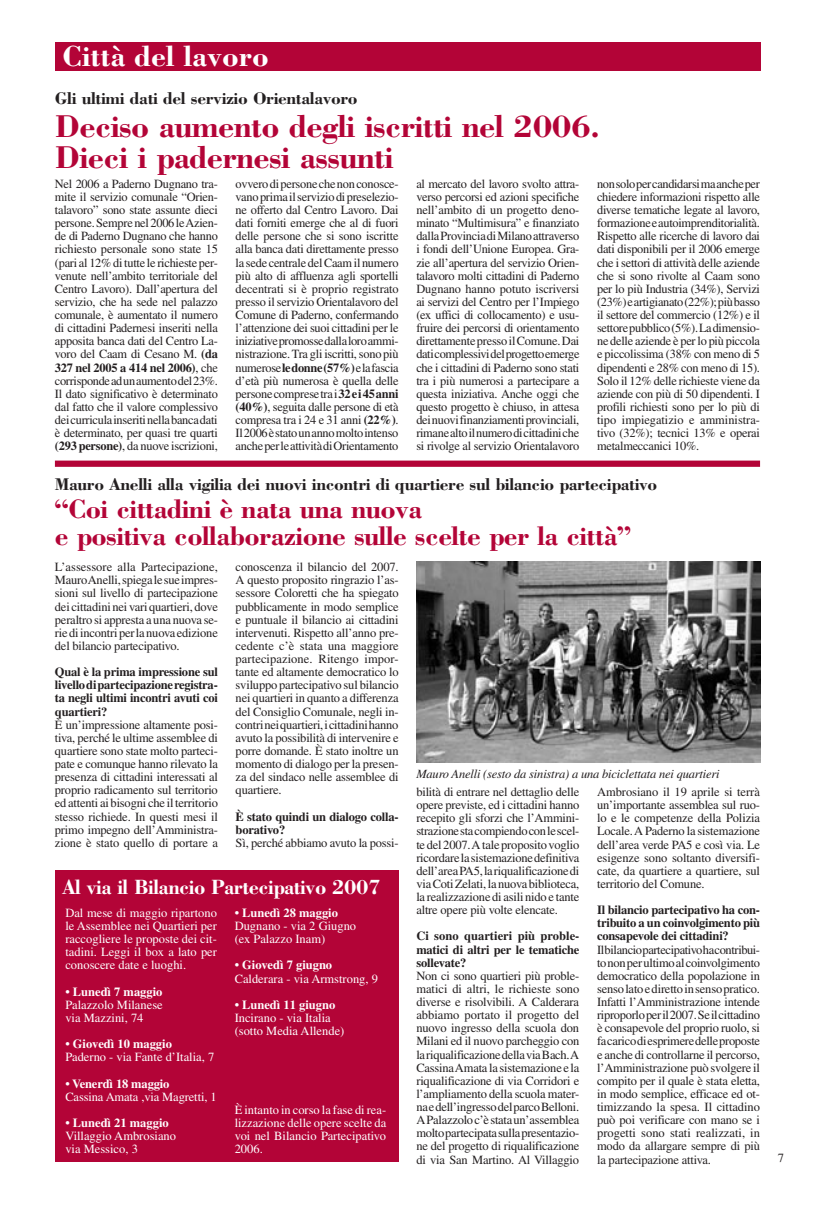
<style>
.page{position:relative;width:815px;height:1205px;background:#fff}
.page>*{position:absolute;margin:0;border:0;box-sizing:border-box;transform-origin:0 0}
.t1{font:700 32.5px/31.2px "Bodoni";letter-spacing:-.02em;color:#b30437}
.t2{font:700 30px "Bodoni";color:#fff}
.t3{font:700 27.5px/27.5px "Bodoni";letter-spacing:-.02em;color:#b30437}
.t4{font:700 21.25px "Bodoni";letter-spacing:-.025em;color:#fff;scale:.96 1}
.t5{font:700 17.5px "Bodoni";letter-spacing:-.02em;color:#231f20}
.t6{font:12.5px/13.1px "Times";letter-spacing:-.015em;color:#231f20;text-align:justify}
.t7{font:12.5px/13.1px "Times";color:#fff}
.t8{font:700 12.5px/13.1px "Times";letter-spacing:-.015em;color:#231f20;text-align:justify}
.t9{font:700 12.5px "Times";color:#fff}
.t10{font:italic 12.5px "Times";letter-spacing:-.015em;color:#231f20}
.s1{font-weight:700}
</style>
<div class="page">
<div style="left:55px;top:43px;width:705px;height:28px;background:#b30437"></div>
<img style="left:416px;top:562px;width:344px;height:201px">
<div style="left:55px;top:870px;width:344px;height:292px;background:#b30437"></div>
<div style="left:55px;top:460px;width:705px;height:7px;background:#b30437"></div>
<h2 class="t2" style="left:62px;top:38px;width:208px">Città del lavoro</h2>
<h3 class="t5" style="left:55px;top:88px;width:304px">Gli ultimi dati del servizio Orientalavoro</h3>
<h1 class="t1" style="left:55px;top:110px;width:548px">Deciso aumento degli iscritti nel 2006.<br>Dieci i padernesi assunti</h1>
<p class="t6" style="left:55px;top:177px;width:165px">Nel 2006 a Paderno Dugnano tra&shy;mite il servizio comunale “Orien&shy;talavoro” sono state assunte dieci persone. Sempre nel 2006 le Azien&shy;de di Paderno Dugnano che hanno richiesto personale sono state 15 (pari al 12% di tutte le richieste per&shy;venute nell’ambito territoriale del Centro Lavoro). Dall’apertura del servizio, che ha sede nel palazzo comunale, è aumentato il numero di cittadini Padernesi inseriti nella apposita banca dati del Centro La&shy;voro del Caam di Cesano M. <span class="s1">(da 327 nel 2005 a 414 nel 2006)</span>, che corrisponde ad un aumento del 23%.<br>Il dato significativo è determinato dal fatto che il valore complessivo dei curricula inseriti nella banca dati è determinato, per quasi tre quarti <span class="s1">(293 persone)</span>, da nuove iscrizioni,</p>
<p class="t6" style="left:236px;top:177px;width:165px">ovvero di persone che non conosce&shy;vano prima il servizio di preselezio&shy;ne offerto dal Centro Lavoro. Dai dati forniti emerge che al di fuori delle persone che si sono iscritte alla banca dati direttamente presso la sede centrale del Caam il numero più alto di affluenza agli sportelli decentrati si è proprio registrato presso il servizio Orientalavoro del Comune di Paderno, confermando l’attenzione dei suoi cittadini per le iniziative promosse dalla loro ammi&shy;nistrazione. Tra gli iscritti, sono più numerose <span class="s1">le donne (57%)</span> e la fascia d’età più numerosa è quella delle persone comprese tra i <span class="s1">32 e i 45 anni (40%)</span>, seguita dalle persone di età compresa tra i 24 e 31 anni <span class="s1">(22%)</span>.<br>Il 2006 è stato un anno molto intenso anche per le attività di Orientamento</p>
<p class="t6" style="left:416px;top:177px;width:165px">al mercato del lavoro svolto attra&shy;verso percorsi ed azioni specifiche nell’ambito di un progetto deno&shy;minato “Multimisura” e finanziato dalla Provincia di Milano attraverso i fondi dell’Unione Europea. Gra&shy;zie all’apertura del servizio Orien&shy;talavoro molti cittadini di Paderno Dugnano hanno potuto iscriversi ai servizi del Centro per l’Impiego (ex uffici di collocamento) e usu&shy;fruire dei percorsi di orientamento direttamente presso il Comune. Dai dati complessivi del progetto emerge che i cittadini di Paderno sono stati tra i più numerosi a partecipare a questa iniziativa. Anche oggi che questo progetto è chiuso, in attesa dei nuovi finanziamenti provinciali, rimane alto il numero di cittadini che si rivolge al servizio Orientalavoro</p>
<p class="t6" style="left:597px;top:177px;width:165px">non solo per candidarsi ma anche per chiedere informazioni rispetto alle diverse tematiche legate al lavoro, formazione e autoimprenditorialità.<br>Rispetto alle ricerche di lavoro dai dati disponibili per il 2006 emerge che i settori di attività delle aziende che si sono rivolte al Caam sono per lo più Industria (34%), Servizi (23%) e artigianato (22%); più basso il settore del commercio (12%) e il settore pubblico (5%). La dimensio&shy;ne delle aziende è per lo più piccola e piccolissima (38% con meno di 5 dipendenti e 28% con meno di 15).<br>Solo il 12% delle richieste viene da aziende con più di 50 dipendenti. I profili richiesti sono per lo più di tipo impiegatizio e amministra&shy;tivo (32%); tecnici 13% e operai metalmeccanici 10%.</p>
<h3 class="t5" style="left:55px;top:474px;width:604px">Mauro Anelli alla vigilia dei nuovi incontri di quartiere sul bilancio partecipativo</h3>
<h3 class="t3" style="left:55px;top:494px;width:577px">“Coi cittadini è nata una nuova<br>e positiva collaborazione sulle scelte per la città”</h3>
<p class="t6" style="left:55px;top:560px;width:165px">L’assessore alla Partecipazione, Mauro Anelli, spiega le sue impres&shy;sioni sul livello di partecipazione dei cittadini nei vari quartieri, dove peraltro si appresta a una nuova se&shy;rie di incontri per la nuova edizione del bilancio partecipativo.</p>
<p class="t8" style="left:55px;top:665px;width:165px">Qual è la prima impressione sul livello di partecipazione registra&shy;ta negli ultimi incontri avuti coi quartieri?</p>
<p class="t6" style="left:55px;top:718px;width:165px">È un’impressione altamente posi&shy;tiva, perché le ultime assemblee di quartiere sono state molto parteci&shy;pate e comunque hanno rilevato la presenza di cittadini interessati al proprio radicamento sul territorio ed attenti ai bisogni che il territorio stesso richiede. In questi mesi il primo impegno dell’Amministra&shy;zione è stato quello di portare a</p>
<p class="t6" style="left:236px;top:560px;width:165px">conoscenza il bilancio del 2007.<br>A questo proposito ringrazio l’as&shy;sessore Coloretti che ha spiegato pubblicamente in modo semplice e puntuale il bilancio ai cittadini intervenuti. Rispetto all’anno pre&shy;cedente c’è stata una maggiore partecipazione. Ritengo impor&shy;tante ed altamente democratico lo sviluppo partecipativo sul bilancio nei quartieri in quanto a differenza del Consiglio Comunale, negli in&shy;contri nei quartieri, i cittadini hanno avuto la possibilità di intervenire e porre domande. È stato inoltre un momento di dialogo per la presen&shy;za del sindaco nelle assemblee di quartiere.</p>
<p class="t8" style="left:236px;top:809px;width:164px">È stato quindi un dialogo colla&shy;borativo?</p>
<p class="t6" style="left:236px;top:836px;width:164px">Sì, perché abbiamo avuto la possi-</p>
<h3 class="t4" style="left:62px;top:874px;width:333px">Al via il Bilancio Partecipativo 2007</h3>
<p class="t7" style="left:65px;top:906px;width:153px;text-align:justify">Dal mese di maggio ripartono le Assemblee nei Quartieri per raccogliere le proposte dei cit&shy;tadini. Leggi il box a lato per conoscere date e luoghi.</p>
<p class="t9" style="left:65px;top:984px;width:99px">• Lunedì 7 maggio</p>
<p class="t7" style="left:65px;top:998px;width:99px">Palazzolo Milanese via Mazzini, 74</p>
<p class="t9" style="left:65px;top:1036px;width:108px">• Giovedì 10 maggio</p>
<p class="t7" style="left:65px;top:1050px;width:150px">Paderno - via Fante d’Italia, 7</p>
<p class="t9" style="left:65px;top:1076px;width:106px">• Venerdì 18 maggio</p>
<p class="t7" style="left:65px;top:1090px;width:153px">Cassina Amata ,via Magretti, 1</p>
<p class="t9" style="left:65px;top:1115px;width:105px">• Lunedì 21 maggio</p>
<p class="t7" style="left:65px;top:1129px;width:112px">Villaggio Ambrosiano via Messico, 3</p>
<p class="t9" style="left:235px;top:905px;width:105px">• Lunedì 28 maggio</p>
<p class="t7" style="left:235px;top:919px;width:123px">Dugnano - via 2 Giugno (ex Palazzo Inam)</p>
<p class="t9" style="left:235px;top:957px;width:99px">• Giovedì 7 giugno</p>
<p class="t7" style="left:235px;top:971px;width:145px">Calderara - via Armstrong, 9</p>
<p class="t9" style="left:235px;top:997px;width:102px">• Lunedì 11 giugno</p>
<p class="t7" style="left:235px;top:1011px;width:111px">Incirano - via Italia (sotto Media Allende)</p>
<p class="t7" style="left:235px;top:1103px;width:153px;text-align:justify">È intanto in corso la fase di rea&shy;lizzazione delle opere scelte da voi nel Bilancio Partecipativo 2006.</p>
<p class="t10" style="left:416px;top:766px;width:305px">Mauro Anelli (sesto da sinistra) a una biciclettata nei quartieri</p>
<p class="t6" style="left:416px;top:785px;width:165px">bilità di entrare nel dettaglio delle opere previste, ed i cittadini hanno recepito gli sforzi che l’Ammini&shy;strazione sta compiendo con le scel&shy;te del 2007. A tale proposito voglio ricordare la sistemazione definitiva dell’area PA5, la riqualificazione di via Coti Zelati, la nuova biblioteca, la realizzazione di asili nido e tante altre opere più volte elencate.</p>
<p class="t8" style="left:416px;top:929px;width:164px">Ci sono quartieri più proble&shy;matici di altri per le tematiche sollevate?</p>
<p class="t6" style="left:416px;top:969px;width:165px">Non ci sono quartieri più proble&shy;matici di altri, le richieste sono diverse e risolvibili. A Calderara abbiamo portato il progetto del nuovo ingresso della scuola don Milani ed il nuovo parcheggio con la riqualificazione della via Bach. A Cassina Amata la sistemazione e la riqualificazione di via Corridori e l’ampliamento della scuola mater&shy;na e dell’ingresso del parco Belloni.<br>A Palazzolo c’è stata un’assemblea molto partecipata sulla presentazio&shy;ne del progetto di riqualificazione di via San Martino. Al Villaggio</p>
<p class="t6" style="left:597px;top:785px;width:164px">Ambrosiano il 19 aprile si terrà un’importante assemblea sul ruo&shy;lo e le competenze della Polizia Locale. A Paderno la sistemazione dell’area verde PA5 e così via. Le esigenze sono soltanto diversifi&shy;cate, da quartiere a quartiere, sul territorio del Comune.</p>
<p class="t8" style="left:597px;top:903px;width:164px">Il bilancio partecipativo ha con&shy;tribuito a un coinvolgimento più consapevole dei cittadini?</p>
<p class="t6" style="left:597px;top:943px;width:165px">Il bilancio partecipativo ha contribui&shy;to non per ultimo al coinvolgimento democratico della popolazione in senso lato e diretto in senso pratico.<br>Infatti l’Amministrazione intende riproporlo per il 2007. Se il cittadino è consapevole del proprio ruolo, si fa carico di esprimere delle proposte e anche di controllarne il percorso, l’Amministrazione può svolgere il compito per il quale è stata eletta, in modo semplice, efficace ed ot&shy;timizzando la spesa. Il cittadino può poi verificare con mano se i progetti sono stati realizzati, in modo da allargare sempre di più la partecipazione attiva.</p>
<p class="t6" style="left:778px;top:1151px;width:8px">7</p>
</div>
